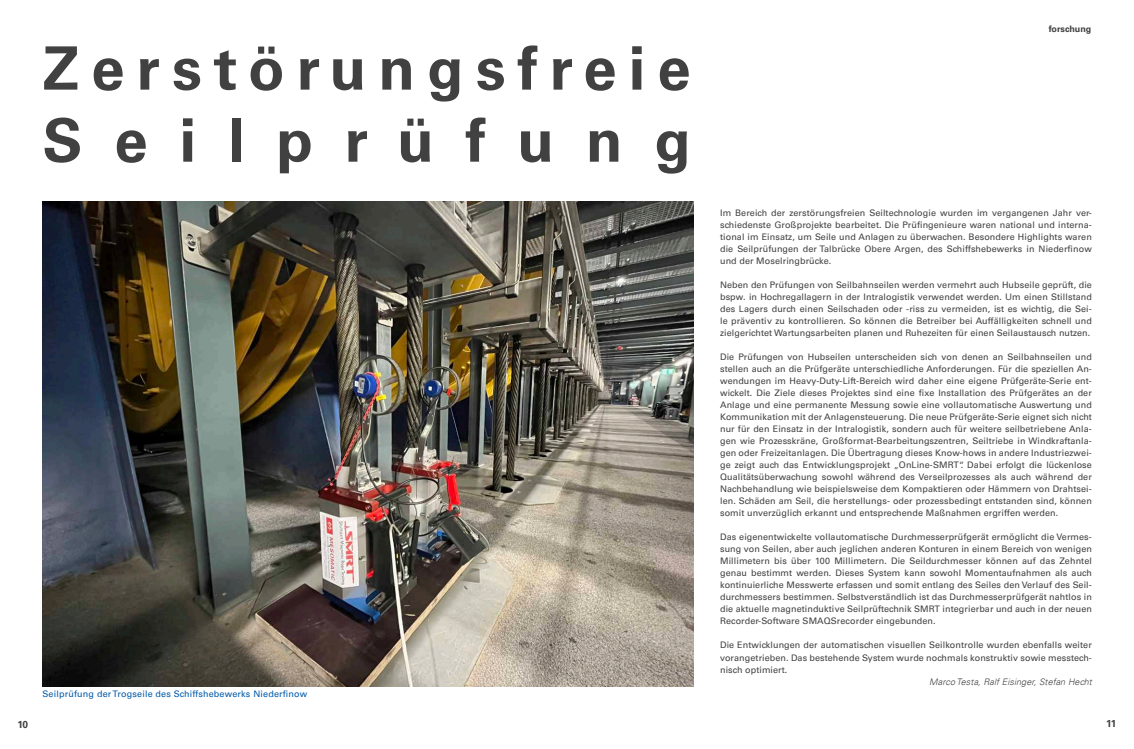
<style>
.page{position:relative;width:1134px;height:749px;background:#fff}
.page>*{position:absolute;margin:0;border:0;box-sizing:border-box;transform-origin:0 0}
.t1{font:60px/72px "Universfor Uni S65 Bd";letter-spacing:.2em;color:#414142}
.t2{font:10px "Universfor Uni S65 Bd";color:#414142}
.t3{font:9px/12px "Universfor Uni S55 Rm";letter-spacing:.01em;color:#414142;text-align:justify}
.t4{font:9px "Universfor Uni S55 Rm";letter-spacing:.02em;color:#005bab}
.t5{font:9px "Universfor Uni S45 Lt Obl";letter-spacing:.01em;color:#414142}
.t6{font:9px "Universfor Uni S65 Bd";color:#414142}
</style>
<div class="page">
<img style="left:43px;top:202px;width:650px;height:484px">
<h1 class="t1" style="left:43px;top:29px;width:650px">Zerstörungsfreie<br>Seilprüfung</h1>
<p class="t2" style="left:17px;top:717px;width:12px">10</p>
<p class="t4" style="left:43px;top:687px;width:266px">Seilprüfung der Trogseile des Schiffshebewerks Niederfinow</p>
<p class="t6" style="left:1049px;top:23px;width:44px">forschung</p>
<p class="t3" style="left:720px;top:206px;width:373px">Im Bereich der zerstörungsfreien Seiltechnologie wurden im vergangenen Jahr ver&shy;schiedenste Großprojekte bearbeitet. Die Prüfingenieure waren national und interna&shy;tional im Einsatz, um Seile und Anlagen zu überwachen. Besondere Highlights waren die Seilprüfungen der Talbrücke Obere Argen, des Schiffshebewerks in Niederfinow und der Moselringbrücke.</p>
<p class="t3" style="left:720px;top:278px;width:373px">Neben den Prüfungen von Seilbahnseilen werden vermehrt auch Hubseile geprüft, die bspw. in Hochregallagern in der Intralogistik verwendet werden. Um einen Stillstand des Lagers durch einen Seilschaden oder -riss zu vermeiden, ist es wichtig, die Sei&shy;le präventiv zu kontrollieren. So können die Betreiber bei Auffälligkeiten schnell und zielgerichtet Wartungsarbeiten planen und Ruhezeiten für einen Seilaustausch nutzen.</p>
<p class="t3" style="left:720px;top:350px;width:373px">Die Prüfungen von Hubseilen unterscheiden sich von denen an Seilbahnseilen und stellen auch an die Prüfgeräte unterschiedliche Anforderungen. Für die speziellen An&shy;wendungen im Heavy-Duty-Lift-Bereich wird daher eine eigene Prüfgeräte-Serie ent&shy;wickelt. Die Ziele dieses Projektes sind eine fixe Installation des Prüfgerätes an der Anlage und eine permanente Messung sowie eine vollautomatische Auswertung und Kommunikation mit der Anlagensteuerung. Die neue Prüfgeräte-Serie eignet sich nicht nur für den Einsatz in der Intralogistik, sondern auch für weitere seilbetriebene Anla&shy;gen wie Prozesskräne, Großformat-Bearbeitungszentren, Seiltriebe in Windkraftanla&shy;gen oder Freizeitanlagen. Die Ü bertragung dieses Know-hows in andere Industriezwei&shy;ge zeigt auch das Entwicklungsprojekt „OnLine-SMRT“. Dabei erfolgt die lückenlose Qualitätsüberwachung sowohl während des Verseilprozesses als auch während der Nachbehandlung wie beispielsweise dem Kompaktieren oder Hämmern von Drahtsei&shy;len. Schäden am Seil, die herstellungs- oder prozessbedingt entstanden sind, können somit unverzüglich erkannt und entsprechende Maßnahmen ergriffen werden.</p>
<p class="t3" style="left:720px;top:530px;width:373px">Das eigenentwickelte vollautomatische Durchmesserprüfgerät ermöglicht die Vermes&shy;sung von Seilen, aber auch jeglichen anderen Konturen in einem Bereich von wenigen Millimetern bis über 100 Millimetern. Die Seildurchmesser können auf das Zehntel genau bestimmt werden. Dieses System kann sowohl Momentaufnahmen als auch kontinuierliche Messwerte erfassen und somit entlang des Seiles den Verlauf des Seil&shy;durchmessers bestimmen. Selbstverständlich ist das Durchmesserprüfgerät nahtlos in die aktuelle magnetinduktive Seilprüftechnik SMRT integrierbar und auch in der neuen Recorder-Software SMAQSrecorder eingebunden.</p>
<p class="t3" style="left:720px;top:638px;width:373px">Die Entwicklungen der automatischen visuellen Seilkontrolle wurden ebenfalls weiter vorangetrieben. Das bestehende System wurde nochmals konstruktiv sowie messtech&shy;nisch optimiert.</p>
<p class="t5" style="left:929px;top:675px;width:164px">Marco Testa, Ralf Eisinger, Stefan Hecht</p>
<p class="t2" style="left:1106px;top:716px;width:12px">11</p>
</div>
